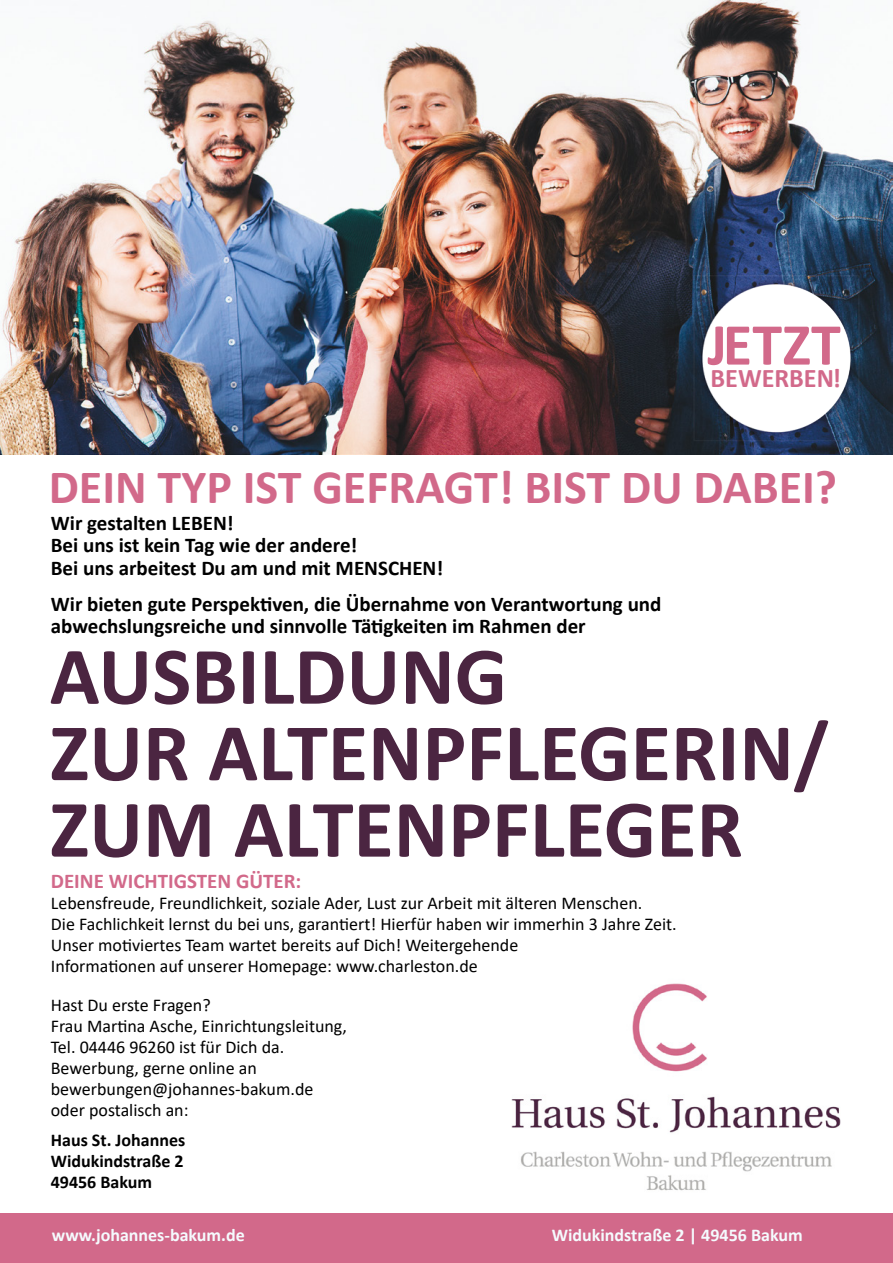
<style>
.page{position:relative;width:893px;height:1263px;background:#fff}
.page>*{position:absolute;margin:0;border:0;box-sizing:border-box;transform-origin:0 0}
.t1{font:700 82.5px/76.5px "Calibri";color:#4b2541}
.t2{font:700 60px "Calibri";letter-spacing:.005em;color:#d2698a}
.t3{font:700 48px "Calibri";color:#d2698a}
.t4{font:700 27px "Calibri";color:#d2698a}
.t5{font:700 21px/22.5px "Calibri";color:#000}
.t6{font:700 21px "Calibri";color:#d2698a}
.t7{font:18px/21px "Calibri";color:#000}
.t8{font:700 18px "Calibri";color:#f5fbfe}
.t9{font:700 18px/21px "Calibri";color:#000;text-align:justify}
</style>
<div class="page">
<img style="left:0;top:0;width:893px;height:455px">
<div style="left:0;top:1213px;width:893px;height:50px;background:#d2698a"></div>
<img style="left:511px;top:983px;width:330px;height:208px">
<div style="left:704px;top:285px;width:146px;height:146px;background:#fff;border-radius:50%"></div>
<h2 class="t2" style="left:708px;top:302px;width:135px">JETZT</h2>
<h3 class="t4" style="left:711px;top:359px;width:132px">BEWERBEN!</h3>
<h3 class="t3" style="left:49px;top:453px;width:790px">DEIN TYP IST GEFRAGT! BIST DU DABEI?</h3>
<p class="t5" style="left:51px;top:511px;width:394px">Wir gestalten LEBEN!<br>Bei uns ist kein Tag wie der andere!<br>Bei uns arbeitest Du am und mit MENSCHEN!</p>
<p class="t5" style="left:51px;top:592px;width:612px">Wir bieten gute Perspektiven, die Übernahme von Verantwortung und abwechslungsreiche und sinnvolle Tätigkeiten im Rahmen der</p>
<h1 class="t1" style="left:50px;top:637px;width:781px">AUSBILDUNG<br>ZUR ALTENPFLEGERIN/<br>ZUM ALTENPFLEGER</h1>
<p class="t6" style="left:51px;top:866px;width:252px">DEINE WICHTIGSTEN GÜTER:</p>
<p class="t7" style="left:51px;top:892px;width:627px">Lebensfreude, Freundlichkeit, soziale Ader, Lust zur Arbeit mit älteren Menschen.<br>Die Fachlichkeit lernst du bei uns, garantiert! Hierfür haben wir immerhin 3 Jahre Zeit.<br>Unser motiviertes Team wartet bereits auf Dich! Weitergehende<br>Informationen auf unserer Homepage: www.charleston.de</p>
<p class="t7" style="left:51px;top:994px;width:298px">Hast Du erste Fragen?<br>Frau Martina Asche, Einrichtungsleitung,<br>Tel. 04446 96260 ist für Dich da.<br>Bewerbung, gerne online an bewerbungen@johannes-bakum.de oder postalisch an:</p>
<p class="t9" style="left:51px;top:1129px;width:136px">Haus St. Johannes Widukindstraße 2<br>49456 Bakum</p>
<p class="t8" style="left:52px;top:1222px;width:194px">www.johannes-bakum.de</p>
<p class="t8" style="left:552px;top:1222px;width:252px">Widukindstraße 2 | 49456 Bakum</p>
</div>
